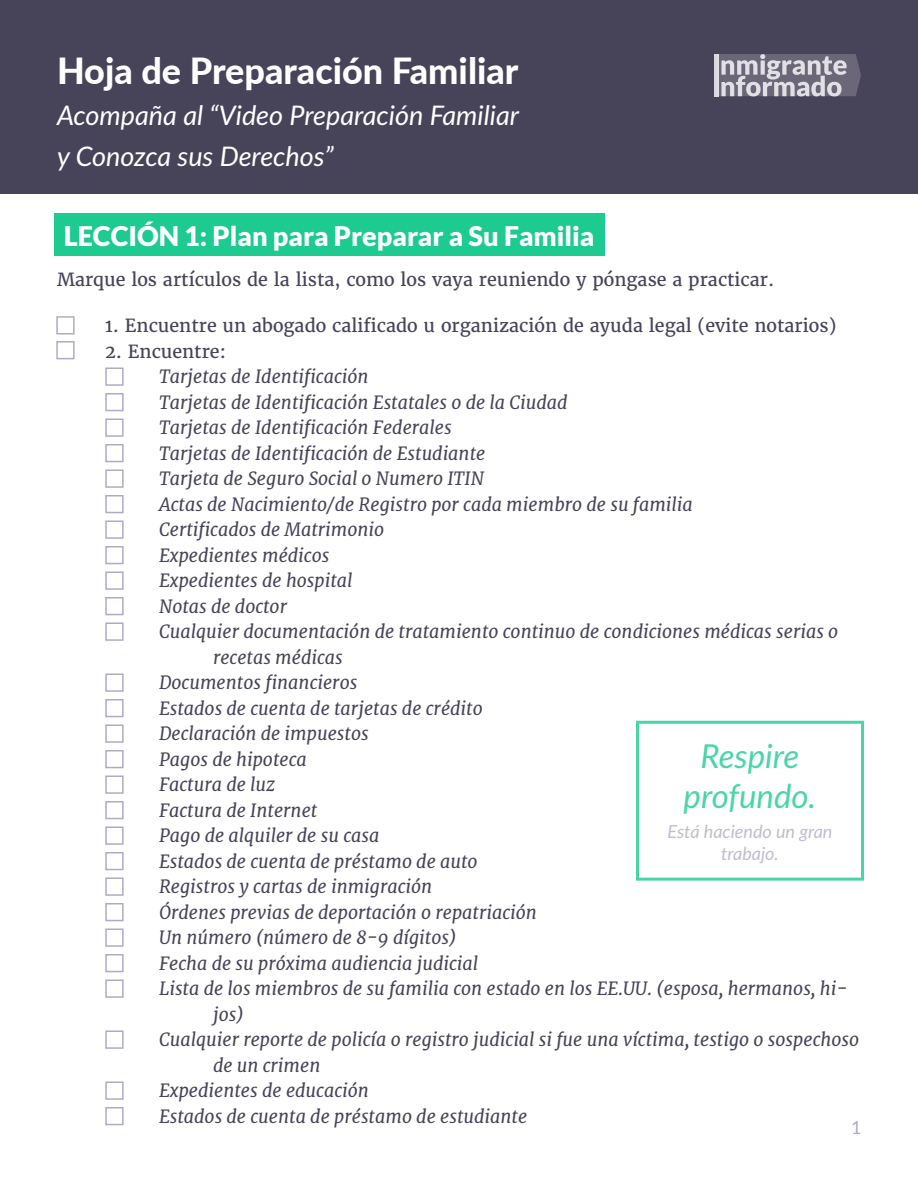
<style>
.page{position:relative;width:918px;height:1188px;background:#fff}
.page>*{position:absolute;margin:0;border:0;box-sizing:border-box;transform-origin:0 0}
.Paragraph_Style_1{font:800 36px "Lato";color:#fff}
.t1{font:italic 33px/39.6px "Lato";color:#1dcb90;text-align:center}
.Paragraph_Style_1-2{font:italic 27px "Lato";color:#fff}
.title_2{font:900 27px "Lato";color:#fff}
.body-bullet{font:italic 18px/25.5px "Merriweather";color:#474359}
.body-bullet-2{font:18px "Merriweather";color:#474359}
.Paragraph_Style_1-3{font:18px "Merriweather";color:#474359}
.t2{font:italic 18px/21.6px "Lato";color:#b0abc5;text-align:center}
.Paragraph_Style_1-4{font:18px "Lato";color:#b0abc5}
</style>
<div class="page">
<div style="left:0;top:0;width:918px;height:194px;background:#474359"></div>
<div style="left:54px;top:214px;width:551px;height:42px;background:#1dcb90"></div>
<div style="left:56px;top:316px;width:19px;height:18px;border:2px solid #b0abc5"></div>
<div style="left:56px;top:341px;width:19px;height:18px;border:2px solid #b0abc5"></div>
<div style="left:105px;top:368px;width:19px;height:18px;border:2px solid #b0abc5"></div>
<div style="left:105px;top:393px;width:19px;height:18px;border:2px solid #b0abc5"></div>
<div style="left:105px;top:418px;width:19px;height:19px;border:2px solid #b0abc5"></div>
<div style="left:105px;top:444px;width:19px;height:18px;border:2px solid #b0abc5"></div>
<div style="left:105px;top:470px;width:19px;height:18px;border:2px solid #b0abc5"></div>
<div style="left:105px;top:495px;width:19px;height:18px;border:2px solid #b0abc5"></div>
<div style="left:105px;top:520px;width:19px;height:19px;border:2px solid #b0abc5"></div>
<div style="left:105px;top:546px;width:19px;height:18px;border:2px solid #b0abc5"></div>
<div style="left:105px;top:572px;width:19px;height:18px;border:2px solid #b0abc5"></div>
<div style="left:105px;top:597px;width:19px;height:18px;border:2px solid #b0abc5"></div>
<div style="left:105px;top:622px;width:19px;height:19px;border:2px solid #b0abc5"></div>
<div style="left:105px;top:674px;width:19px;height:18px;border:2px solid #b0abc5"></div>
<div style="left:105px;top:699px;width:19px;height:18px;border:2px solid #b0abc5"></div>
<div style="left:105px;top:724px;width:19px;height:19px;border:2px solid #b0abc5"></div>
<div style="left:105px;top:750px;width:19px;height:18px;border:2px solid #b0abc5"></div>
<div style="left:105px;top:776px;width:19px;height:18px;border:2px solid #b0abc5"></div>
<div style="left:105px;top:801px;width:19px;height:18px;border:2px solid #b0abc5"></div>
<div style="left:105px;top:826px;width:19px;height:19px;border:2px solid #b0abc5"></div>
<div style="left:105px;top:852px;width:19px;height:18px;border:2px solid #b0abc5"></div>
<div style="left:105px;top:878px;width:19px;height:18px;border:2px solid #b0abc5"></div>
<div style="left:105px;top:903px;width:19px;height:18px;border:2px solid #b0abc5"></div>
<div style="left:105px;top:928px;width:19px;height:19px;border:2px solid #b0abc5"></div>
<div style="left:105px;top:954px;width:19px;height:18px;border:2px solid #b0abc5"></div>
<div style="left:105px;top:980px;width:19px;height:18px;border:2px solid #b0abc5"></div>
<div style="left:105px;top:1030px;width:19px;height:19px;border:2px solid #b0abc5"></div>
<div style="left:105px;top:1082px;width:19px;height:18px;border:2px solid #b0abc5"></div>
<div style="left:105px;top:1107px;width:19px;height:18px;border:2px solid #b0abc5"></div>
<div style="left:636px;top:721px;width:228px;height:160px;border:3px solid #1dcb90"></div>
<div style="left:714px;top:54px;width:5px;height:42px;background:#dad9dd"></div>
<svg style="left:719px;top:54px;width:142px;height:42px;background:#95929f"></svg>
<p class="Paragraph_Style_1" style="left:57px;top:45px;width:463px">Hoja de Preparación Familiar</p>
<p class="Paragraph_Style_1-2" style="left:57px;top:96px;width:464px">Acompaña al “Video Preparación Familiar</p>
<p class="Paragraph_Style_1-2" style="left:57px;top:137px;width:278px">y Conozca sus Derechos”</p>
<p class="title_2" style="left:64px;top:220px;width:532px">LECCIÓN 1: Plan para Preparar a Su Familia</p>
<p class="Paragraph_Style_1-3" style="left:57px;top:268px;width:719px">Marque los artículos de la lista, como los vaya reuniendo y póngase a practicar.</p>
<p class="body-bullet-2" style="left:105px;top:315px;width:733px">1. Encuentre un abogado calificado u organización de ayuda legal (evite notarios)</p>
<p class="body-bullet-2" style="left:105px;top:340px;width:122px">2. Encuentre:</p>
<p class="body-bullet" style="left:159px;top:364px;width:211px">Tarjetas de Identificación</p>
<p class="body-bullet" style="left:159px;top:389px;width:410px">Tarjetas de Identificación Estatales o de la Ciudad</p>
<p class="body-bullet" style="left:159px;top:415px;width:294px">Tarjetas de Identificación Federales</p>
<p class="body-bullet" style="left:159px;top:440px;width:328px">Tarjetas de Identificación de Estudiante</p>
<p class="body-bullet" style="left:159px;top:466px;width:327px">Tarjeta de Seguro Social o Numero ITIN</p>
<p class="body-bullet" style="left:159px;top:491px;width:535px">Actas de Nacimiento/de Registro por cada miembro de su familia</p>
<p class="body-bullet" style="left:159px;top:517px;width:227px">Certificados de Matrimonio</p>
<p class="body-bullet" style="left:159px;top:542px;width:172px">Expedientes médicos</p>
<p class="body-bullet" style="left:159px;top:568px;width:195px">Expedientes de hospital</p>
<p class="body-bullet" style="left:159px;top:593px;width:130px">Notas de doctor</p>
<p class="body-bullet" style="left:213px;top:619px;width:627px;text-indent:-54px">Cualquier documentación de tratamiento continuo de condiciones médicas serias o recetas médicas</p>
<p class="body-bullet" style="left:159px;top:670px;width:200px">Documentos financieros</p>
<p class="body-bullet" style="left:159px;top:695px;width:325px">Estados de cuenta de tarjetas de crédito</p>
<p class="body-bullet" style="left:159px;top:721px;width:211px">Declaración de impuestos</p>
<p class="body-bullet" style="left:159px;top:746px;width:149px">Pagos de hipoteca</p>
<p class="body-bullet" style="left:159px;top:772px;width:118px">Factura de luz</p>
<p class="body-bullet" style="left:159px;top:797px;width:160px">Factura de Internet</p>
<p class="body-bullet" style="left:159px;top:823px;width:222px">Pago de alquiler de su casa</p>
<p class="body-bullet" style="left:159px;top:848px;width:320px">Estados de cuenta de préstamo de auto</p>
<p class="body-bullet" style="left:159px;top:874px;width:275px">Registros y cartas de inmigración</p>
<p class="body-bullet" style="left:159px;top:899px;width:379px">Órdenes previas de deportación o repatriación</p>
<p class="body-bullet" style="left:159px;top:925px;width:299px">Un número (número de 8-9 dígitos)</p>
<p class="body-bullet" style="left:159px;top:950px;width:321px">Fecha de su próxima audiencia judicial</p>
<p class="body-bullet" style="left:213px;top:976px;width:636px;text-indent:-54px">Lista de los miembros de su familia con estado en los EE.UU. (esposa, hermanos, hi&shy;jos)</p>
<p class="body-bullet" style="left:213px;top:1027px;width:648px;text-indent:-54px">Cualquier reporte de policía o registro judicial si fue una víctima, testigo o sospechoso de un crimen</p>
<p class="body-bullet" style="left:159px;top:1078px;width:211px">Expedientes de educación</p>
<p class="body-bullet" style="left:159px;top:1103px;width:370px">Estados de cuenta de préstamo de estudiante</p>
<h2 class="t1" style="left:684px;top:735px;width:134px">Respire profundo.</h2>
<p class="t2" style="left:667px;top:820px;width:167px">Está haciendo un gran trabajo.</p>
<p class="Paragraph_Style_1-4" style="left:851px;top:1117px;width:12px">1</p>
</div>
